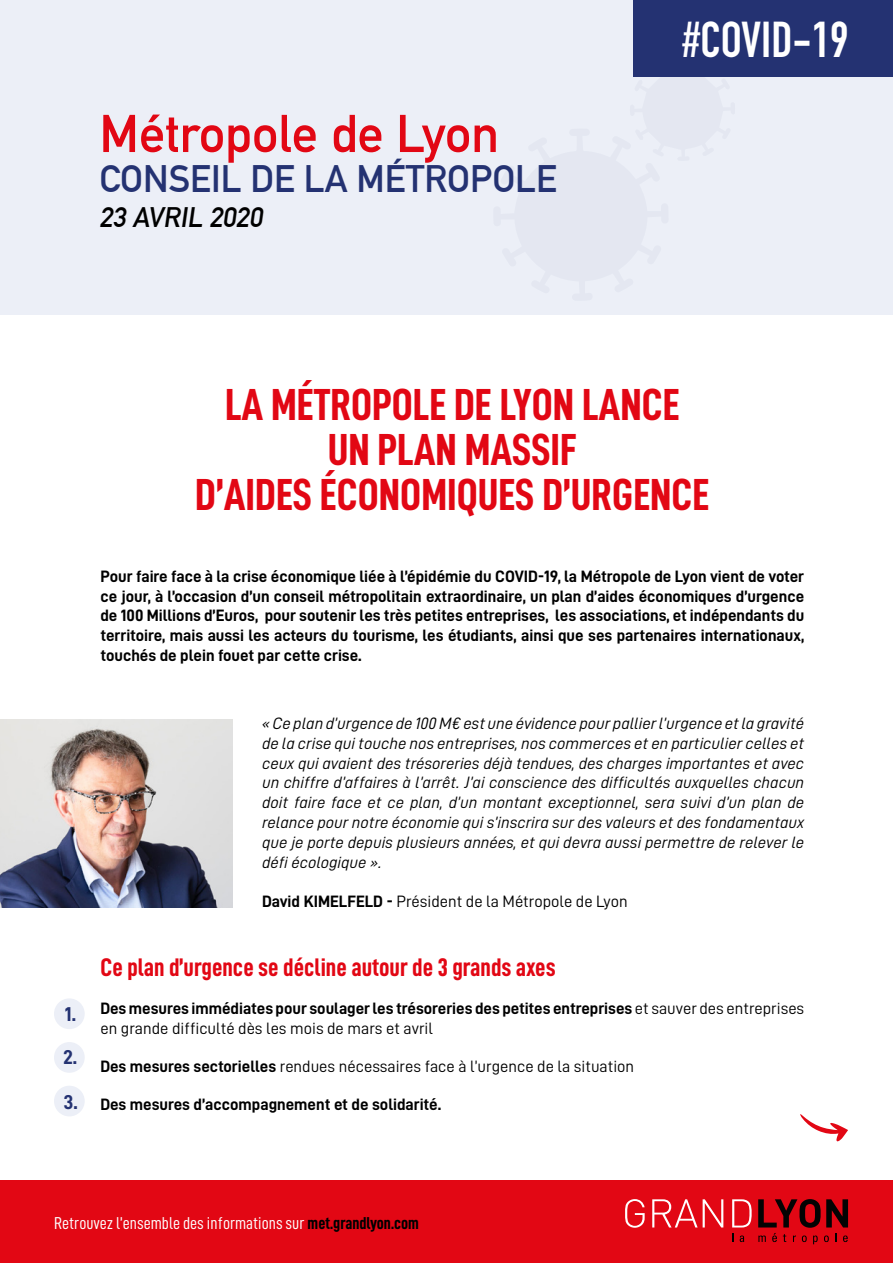
<style>
.page{position:relative;width:893px;height:1263px;background:#fff}
.page>*{position:absolute;margin:0;border:0;box-sizing:border-box;transform-origin:0 0}
.t1{font:700 52.2px "DIN Alternate";color:#e20714}
.t2{font:700 49.65px "DIN Condensed";color:#fff}
.t3{font:45px/44.7px "D DIN Condensed Bold";color:#e20714;text-align:center}
.t4{font:700 37.5px "DIN Alternate";color:#243272}
.t5{font:700 27.6px "DIN Alternate";color:#000}
.t6{font:25.5px "D DIN Condensed Bold";color:#e20714}
.t7{font:20.1px/43.3px "D DIN Bold";color:#243272}
.t8{font:17.25px "D DIN Condensed";color:#fff}
.t9{font:16.5px/19.8px "D DIN Bold";color:#000;text-align:justify}
.t10{font:16.5px/19.8px "D DIN Italic";color:#000;text-align:justify}
.t11{font:16.5px "D DIN";color:#000}
.s1{font-family:"D DIN Bold"}
.s2{font-family:"D DIN"}
.s3{font-family:"D DIN Condensed Bold";color:#000}
</style>
<div class="page">
<div style="left:0;top:1180px;width:893px;height:83px;background:#e20714"></div>
<div style="left:0;top:0;width:893px;height:315px;background:#eceff7"></div>
<div style="left:634px;top:0;width:259px;height:77px;background:#243272"></div>
<svg style="left:625px;top:1199px;width:20px;height:29px"></svg>
<svg style="left:652px;top:1199px;width:71px;height:28px"></svg>
<svg style="left:732px;top:1199px;width:20px;height:28px"></svg>
<svg style="left:740px;top:1235px;width:4px;height:7px"></svg>
<svg style="left:758px;top:1199px;width:90px;height:45px"></svg>
<img style="left:0;top:720px;width:232px;height:187px">
<div style="left:54px;top:998px;width:31px;height:31px;background:#eceff7;border-radius:50%"></div>
<div style="left:54px;top:1042px;width:31px;height:31px;background:#eceff7;border-radius:50%"></div>
<div style="left:54px;top:1086px;width:31px;height:30px;background:#eceff7;border-radius:50%"></div>
<svg style="left:800px;top:1114px;width:48px;height:27px"></svg>
<h1 class="t1" style="left:99px;top:94px;width:401px">Métropole de Lyon</h1>
<h3 class="t4" style="left:99px;top:150px;width:459px">CONSEIL DE LA MÉTROPOLE</h3>
<h3 class="t5" style="left:99px;top:196px;width:170px">23 AVRIL 2020</h3>
<h2 class="t2" style="left:682px;top:6px;width:168px">#COVID-19</h2>
<h3 class="t3" style="left:195px;top:381px;width:516px">LA MÉTROPOLE DE LYON LANCE<br>UN PLAN MASSIF<br>D’AIDES ÉCONOMIQUES D’URGENCE</h3>
<p class="t9" style="left:100px;top:566px;width:705px">Pour faire face à la crise économique liée à l’épidémie du COVID-19, la Métropole de Lyon vient de voter ce jour, à l’occasion d’un conseil métropolitain extraordinaire, un plan d’aides économiques d’urgence de 100 Millions d’Euros, pour soutenir les très petites entreprises, les associations, et indépendants du territoire, mais aussi les acteurs du tourisme, les étudiants, ainsi que ses partenaires internationaux, touchés de plein fouet par cette crise.</p>
<p class="t7" style="left:63px;top:992px;width:16px">1.<br>2.</p>
<p class="t7" style="left:64px;top:1080px;width:16px">3.</p>
<p class="t10" style="left:262px;top:713px;width:544px">« Ce plan d’urgence de 100 M€ est une évidence pour pallier l’urgence et la gravité de la crise qui touche nos entreprises, nos commerces et en particulier celles et ceux qui avaient des trésoreries déjà tendues, des charges importantes et avec un chiffre d’affaires à l’arrêt. J’ai conscience des difficultés auxquelles chacun doit faire face et ce plan, d’un montant exceptionnel, sera suivi d’un plan de relance pour notre économie qui s’inscrira sur des valeurs et des fondamentaux que je porte depuis plusieurs années, et qui devra aussi permettre de relever le défi écologique ».</p>
<p class="t11" style="left:262px;top:892px;width:367px"><span class="s1">David KIMELFELD -</span> Président de la Métropole de Lyon</p>
<h3 class="t6" style="left:100px;top:953px;width:457px">Ce plan d’urgence se décline autour de 3 grands axes</h3>
<p class="t9" style="left:100px;top:998px;width:705px">Des mesures immédiates pour soulager les trésoreries des petites entreprises <span class="s2">et sauver des entreprises</span></p>
<p class="t11" style="left:100px;top:1019px;width:334px">en grande difficulté dès les mois de mars et avril</p>
<p class="t11" style="left:100px;top:1057px;width:535px"><span class="s1">Des mesures sectorielles</span> rendues nécessaires face à l’urgence de la situation</p>
<p class="t9" style="left:100px;top:1094px;width:342px">Des mesures d’accompagnement et de solidarité.</p>
<p class="t8" style="left:54px;top:1213px;width:366px">Retrouvez l’ensemble des informations sur <span class="s3">met.grandlyon.com</span></p>
</div>
